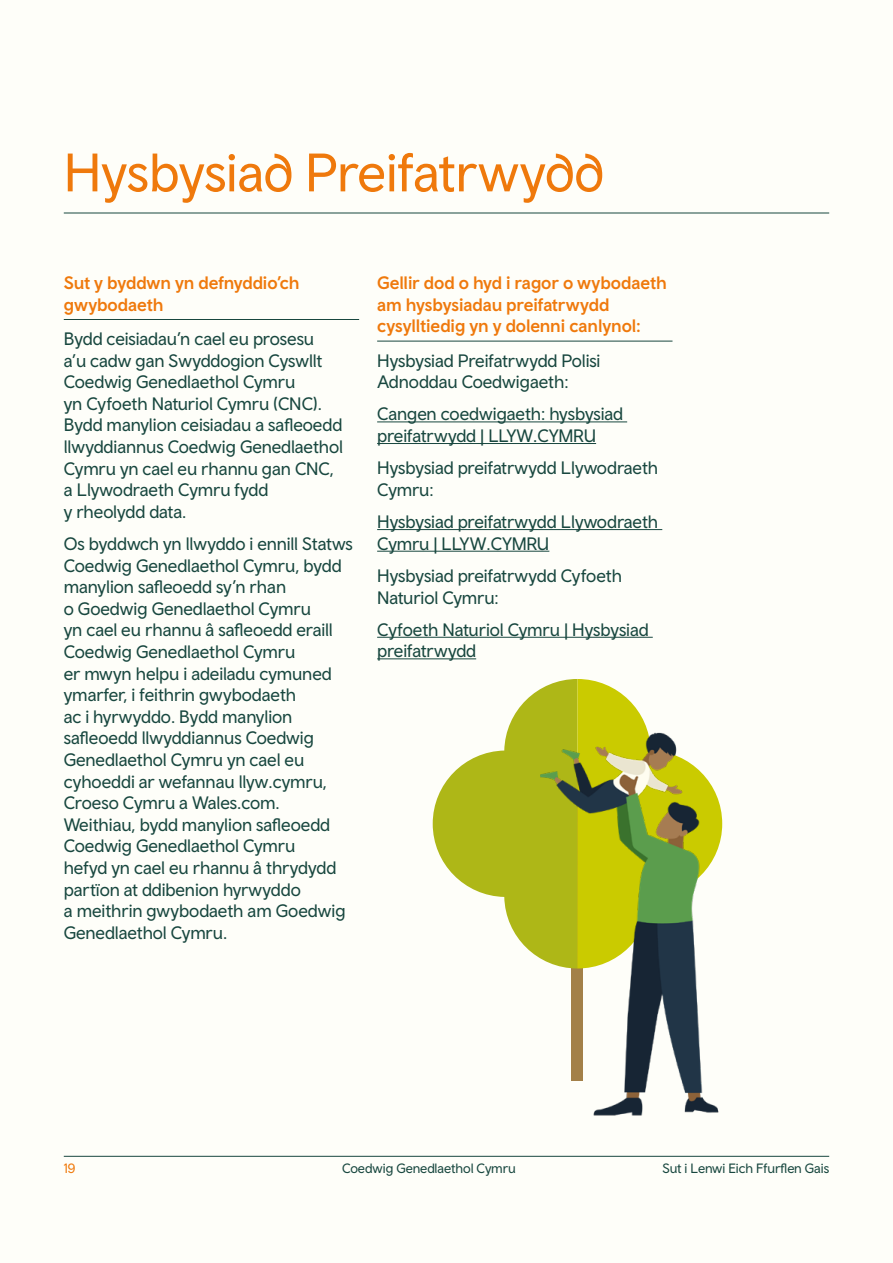
<style>
.page{position:relative;width:893px;height:1263px;background:#fefef9}
.page>*{position:absolute;margin:0;border:0;box-sizing:border-box;transform-origin:0 0}
.Page_Header{font:54px "Wales Sans Headline";letter-spacing:-.005em;color:#ef790c}
.Body_Text{font:18px/21.6px "Wales Sans Body";letter-spacing:-.005em;color:#18473f}
.Body_URL{font:18px/21.6px "Wales Sans Body";letter-spacing:-.005em;color:#18473f}
.Sub_Header{font:500 18px/21.6px "Wales Sans Body";letter-spacing:-.005em;color:#ef790c}
.t1{font:13.5px "Wales Sans Body";letter-spacing:-.005em;color:#18473f}
.t2{font:13.5px "Wales Sans Body";color:#ef790c}
</style>
<div class="page">
<hr style="left:892px;top:0;width:1px;height:1263px;background:#fefcee">
<hr style="left:64px;top:213px;width:765px;height:1px;background:#18473f">
<hr style="left:64px;top:1156px;width:765px;height:1px;background:#18473f">
<hr style="left:64px;top:319px;width:295px;height:1px;background:#18473f">
<hr style="left:377px;top:341px;width:295px;height:1px;background:#18473f">
<hr style="left:377px;top:421px;width:250px;height:1px;background:#18473f">
<hr style="left:377px;top:443px;width:219px;height:1px;background:#18473f">
<hr style="left:377px;top:529px;width:285px;height:1px;background:#18473f">
<hr style="left:377px;top:551px;width:172px;height:1px;background:#18473f">
<hr style="left:377px;top:637px;width:276px;height:1px;background:#18473f">
<hr style="left:377px;top:658px;width:99px;height:1px;background:#18473f">
<svg style="left:433px;top:679px;width:289px;height:279px"></svg>
<img style="left:540px;top:733px;width:181px;height:383px">
<p class="Page_Header" style="left:64px;top:140px;width:542px">Hysbysiad Preifatrwydd</p>
<p class="Sub_Header" style="left:64px;top:272px;width:237px">Sut y byddwn yn defnyddio’ch gwybodaeth</p>
<p class="Body_Text" style="left:64px;top:327px;width:281px">Bydd ceisiadau’n cael eu prosesu<br>a’u cadw gan Swyddogion Cyswllt<br>Coedwig Genedlaethol Cymru<br>yn Cyfoeth Naturiol Cymru (CNC).<br>Bydd manylion ceisiadau a safleoedd llwyddiannus Coedwig Genedlaethol<br>Cymru yn cael eu rhannu gan CNC, a Llywodraeth Cymru fydd<br>y rheolydd data.</p>
<p class="Body_Text" style="left:64px;top:532px;width:291px">Os byddwch yn llwyddo i ennill Statws<br>Coedwig Genedlaethol Cymru, bydd manylion safleoedd sy’n rhan<br>o Goedwig Genedlaethol Cymru<br>yn cael eu rhannu â safleoedd eraill<br>Coedwig Genedlaethol Cymru<br>er mwyn helpu i adeiladu cymuned ymarfer, i feithrin gwybodaeth<br>ac i hyrwyddo. Bydd manylion safleoedd llwyddiannus Coedwig<br>Genedlaethol Cymru yn cael eu cyhoeddi ar wefannau llyw.cymru,<br>Croeso Cymru a Wales.com.<br>Weithiau, bydd manylion safleoedd<br>Coedwig Genedlaethol Cymru<br>hefyd yn cael eu rhannu â thrydydd partïon at ddibenion hyrwyddo<br>a meithrin gwybodaeth am Goedwig<br>Genedlaethol Cymru.</p>
<p class="Sub_Header" style="left:377px;top:272px;width:291px">Gellir dod o hyd i ragor o wybodaeth am hysbysiadau preifatrwydd cysylltiedig yn y dolenni canlynol:</p>
<p class="Body_Text" style="left:377px;top:349px;width:225px">Hysbysiad Preifatrwydd Polisi<br>Adnoddau Coedwigaeth:</p>
<p class="Body_URL" style="left:377px;top:403px;width:248px">Cangen coedwigaeth: hysbysiad preifatrwydd | LLYW.CYMRU</p>
<p class="Body_Text" style="left:377px;top:457px;width:283px">Hysbysiad preifatrwydd Llywodraeth<br>Cymru:</p>
<p class="Body_URL" style="left:377px;top:511px;width:283px">Hysbysiad preifatrwydd Llywodraeth<br>Cymru | LLYW.CYMRU</p>
<p class="Body_Text" style="left:377px;top:564px;width:246px">Hysbysiad preifatrwydd Cyfoeth<br>Naturiol Cymru:</p>
<p class="Body_URL" style="left:377px;top:618px;width:273px">Cyfoeth Naturiol Cymru | Hysbysiad preifatrwydd</p>
<p class="t2" style="left:64px;top:1159px;width:13px">19</p>
<p class="t1" style="left:342px;top:1159px;width:175px">Coedwig Genedlaethol Cymru</p>
<p class="t1" style="left:662px;top:1159px;width:168px">Sut i Lenwi Eich Ffurflen Gais</p>
</div>
